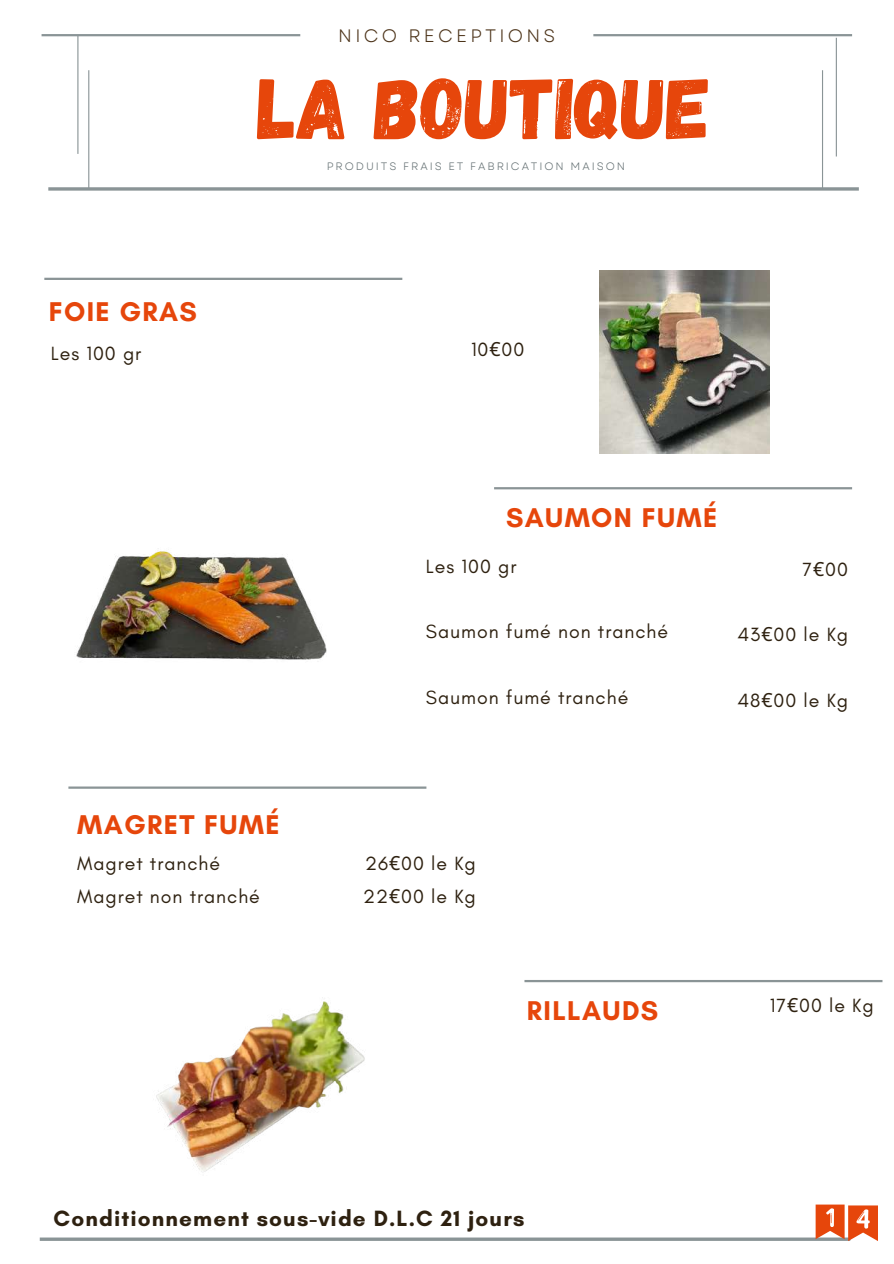
<style>
.page{position:relative;width:894px;height:1264px;background:#fff}
.page>*{position:absolute;margin:0;border:0;box-sizing:border-box;transform-origin:0 0}
.t1{font:86.1px "Gagalin";color:#e6460b}
.t2{font:700 27.6px "Glacial Indifference";letter-spacing:.05em;color:#e6460b}
.t3{font:700 22.5px "Glacial Indifference";letter-spacing:.05em;color:#2e2110}
.t4{font:19.5px/32.7px "Glacial Indifference";letter-spacing:.05em;color:#2e2110}
.t5{font:18px "Garet";letter-spacing:.18em;color:#4c3319}
.t6{font:10.8px "Garet";letter-spacing:.18em;color:#616d70}
.s1{font-family:"Noto Sans"}
</style>
<div class="page">
<svg style="left:48px;top:187px;width:810px;height:4px;background:#9ca4a6"></svg>
<hr style="left:42px;top:34px;width:258px;height:2px;background:#8a9496">
<hr style="left:44px;top:278px;width:358px;height:2px;background:#8a9496">
<hr style="left:593px;top:34px;width:258px;height:2px;background:#8a9496">
<hr style="left:821px;top:70px;width:1px;height:119px;background:#8a9496">
<hr style="left:835px;top:38px;width:1px;height:118px;background:#8a9496">
<hr style="left:40px;top:1237px;width:810px;height:3px;background:#8a9496">
<hr style="left:68px;top:786px;width:358px;height:2px;background:#8a9496">
<hr style="left:494px;top:487px;width:357px;height:2px;background:#8a9496">
<hr style="left:77px;top:35px;width:1px;height:119px;background:#8a9496">
<hr style="left:88px;top:70px;width:1px;height:119px;background:#8a9496">
<svg style="left:815px;top:1204px;width:62px;height:36px"></svg>
<img style="left:599px;top:270px;width:170px;height:183px">
<hr style="left:524px;top:979px;width:358px;height:3px;background:#8a9496">
<img style="left:76px;top:548px;width:250px;height:112px">
<img style="left:156px;top:997px;width:209px;height:175px">
<p class="t5" style="left:338px;top:23px;width:218px">NICO RECEPTIONS</p>
<h1 class="t1" style="left:258px;top:53px;width:455px">LA BOUTIQUE</h1>
<p class="t6" style="left:326px;top:159px;width:299px">PRODUITS FRAIS ET FABRICATION MAISON</p>
<h2 class="t2" style="left:49px;top:295px;width:150px">FOIE GRAS</h2>
<p class="t4" style="left:51px;top:336px;width:92px">Les 100 gr</p>
<p class="t4" style="left:471px;top:333px;width:55px">10<span class="s1">€</span>00</p>
<h2 class="t2" style="left:506px;top:501px;width:213px">SAUMON FUMÉ</h2>
<p class="t4" style="left:426px;top:550px;width:92px">Les 100 gr</p>
<p class="t4" style="left:802px;top:553px;width:47px">7<span class="s1">€</span>00</p>
<p class="t4" style="left:426px;top:615px;width:244px">Saumon fumé non tranché</p>
<p class="t4" style="left:737px;top:618px;width:112px">43<span class="s1">€</span>00 le Kg</p>
<p class="t4" style="left:426px;top:680px;width:204px">Saumon fumé tranché</p>
<p class="t4" style="left:737px;top:683px;width:112px">48<span class="s1">€</span>00 le Kg</p>
<h2 class="t2" style="left:77px;top:807px;width:204px">MAGRET FUMÉ</h2>
<p class="t4" style="left:77px;top:846px;width:184px">Magret tranché<br>Magret non tranché</p>
<p class="t4" style="left:363px;top:846px;width:114px">26<span class="s1">€</span>00 le Kg<br>22<span class="s1">€</span>00 le Kg</p>
<h2 class="t2" style="left:527px;top:993px;width:133px">RILLAUDS</h2>
<p class="t4" style="left:769px;top:989px;width:105px">17<span class="s1">€</span>00 le Kg</p>
<p class="t3" style="left:54px;top:1204px;width:472px">Conditionnement sous-vide D.L.C 21 jours</p>
</div>
